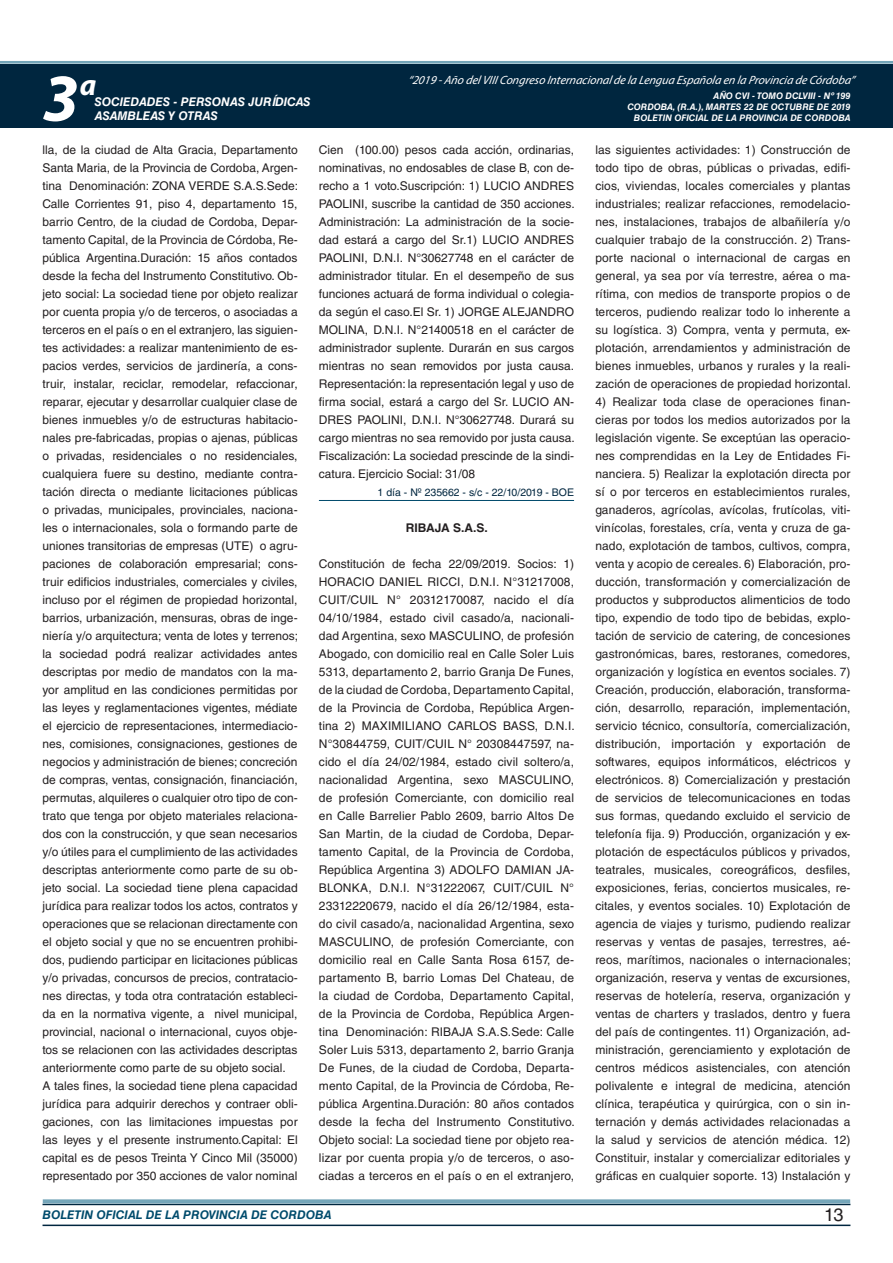
<style>
.page{position:relative;width:893px;height:1263px;background:#fff}
.page>*{position:absolute;margin:0;border:0;box-sizing:border-box;transform-origin:0 0}
.t1{font:italic 700 67.5px "Myriad Pro";color:#fff}
.t2{font:italic 700 30px "Myriad Pro";color:#fff}
.t3{font:18px "Helvetica LT Std";color:#231f20}
.t4{font:12px/18px "Helvetica LT Std";color:#231f20;text-align:justify}
.t5{font:italic 12px "Myriad Pro";color:#fff}
.t6{font:italic 700 12px "Helvetica LT Std";color:#fff}
.t7{font:italic 700 12px "Helvetica LT Std";color:#004b6c}
.t8{font:700 12px "Helvetica LT Std";color:#231f20}
.t9{font:10.5px "Helvetica LT Std";color:#00263f}
.t10{font:italic 700 9px/10.8px "Helvetica LT Std";color:#fff;text-align:right}
</style>
<div class="page">
<div style="left:0;top:61px;width:893px;height:6px;background:#fff;opacity:.75"></div>
<div style="left:0;top:64px;width:893px;height:64px;background:#00263f"></div>
<hr style="left:43px;top:1224px;width:807px;height:2px;background:#00263f">
<div style="left:42px;top:1198px;width:809px;height:8px;background:#fff;opacity:.75"></div>
<hr style="left:319px;top:500px;width:255px;height:1px;background:#004b6c">
<h2 class="t2" style="left:80px;top:66px;width:18px">a</h2>
<p class="t5" style="left:408px;top:72px;width:448px">“2019 -Año delVIIICongreso Internacionalde la Lengua Esp añola en la Provincia de Córdoba”</p>
<h1 class="t1" style="left:43px;top:54px;width:38px">3</h1>
<p class="t10" style="left:627px;top:91px;width:225px">AÑO CVI - TOMO DCLVIII - Nº 199<br>CORDOBA, (R.A.), MARTES 22 DE OCTUBRE DE 2019<br>BOLETIN OFICIAL DE LA PROVINCIA DE CORDOBA</p>
<p class="t6" style="left:95px;top:94px;width:217px">SOCIEDADES - PERSONAS JURÍDICAS</p>
<p class="t6" style="left:95px;top:109px;width:125px">ASAMBLEAS Y OTRAS</p>
<p class="t4" style="left:43px;top:141px;width:257px;text-align:left">lla, de la ciudad de Alta Gracia, Departamento Santa Maria, de la Provincia de Cordoba, Argen&shy;tina Denominación: ZONA VERDE S.A.S.Sede:<br>Calle Corrientes 91, piso 4, departamento 15, barrio Centro, de la ciudad de Cordoba, Depar&shy;tamento Capital, de la Provincia de Córdoba, Re&shy;pública Argentina.Duración: 15 años contados desde la fecha del Instrumento Constitutivo. Ob&shy;jeto social: La sociedad tiene por objeto realizar por cuenta propia y/o de terceros, o asociadas a terceros en el país o en el extranjero, las siguien&shy;tes actividades: a realizar mantenimiento de es&shy;pacios verdes, servicios de jardinería, a cons&shy;truir, instalar, reciclar, remodelar, refaccionar, reparar, ejecutar y desarrollar cualquier clase de bienes inmuebles y/o de estructuras habitacio&shy;nales pre-fabricadas, propias o ajenas, públicas o privadas, residenciales o no residenciales, cualquiera fuere su destino, mediante contra&shy;tación directa o mediante licitaciones públicas o privadas, municipales, provinciales, naciona&shy;les o internacionales, sola o formando parte de uniones transitorias de empresas (UTE) o agru&shy;paciones de colaboración empresarial; cons&shy;truir edificios industriales, comerciales y civiles, incluso por el régimen de propiedad horizontal, barrios, urbanización, mensuras, obras de inge&shy;niería y/o arquitectura; venta de lotes y terrenos; la sociedad podrá realizar actividades antes descriptas por medio de mandatos con la ma&shy;yor amplitud en las condiciones permitidas por las leyes y reglamentaciones vigentes, médiate el ejercicio de representaciones, intermediacio&shy;nes, comisiones, consignaciones, gestiones de negocios y administración de bienes; concreción de compras, ventas, consignación, financiación, permutas, alquileres o cualquier otro tipo de con&shy;trato que tenga por objeto materiales relaciona&shy;dos con la construcción, y que sean necesarios y/o útiles para el cumplimiento de las actividades descriptas anteriormente como parte de su ob&shy;jeto social. La sociedad tiene plena capacidad jurídica para realizar todos los actos, contratos y operaciones que se relacionan directamente con el objeto social y que no se encuentren prohibi&shy;dos, pudiendo participar en licitaciones públicas y/o privadas, concursos de precios, contratacio&shy;nes directas, y toda otra contratación estableci&shy;da en la normativa vigente, a nivel municipal, provincial, nacional o internacional, cuyos obje&shy;tos se relacionen con las actividades descriptas anteriormente como parte de su objeto social.<br>A tales fines, la sociedad tiene plena capacidad jurídica para adquirir derechos y contraer obli&shy;gaciones, con las limitaciones impuestas por las leyes y el presente instrumento.Capital: El capital es de pesos Treinta Y Cinco Mil (35000) representado por 350 acciones de valor nominal</p>
<p class="t4" style="left:319px;top:141px;width:257px">Cien (100.00) pesos cada acción, ordinarias, nominativas, no endosables de clase B, con de&shy;recho a 1 voto.Suscripción: 1) LUCIO ANDRES PAOLINI, suscribe la cantidad de 350 acciones.<br>Administración: La administración de la socie&shy;dad estará a cargo del Sr.1) LUCIO ANDRES PAOLINI, D.N.I. N°30627748 en el carácter de administrador titular. En el desempeño de sus funciones actuará de forma individual o colegia&shy;da según el caso.El Sr. 1) JORGE ALEJANDRO MOLINA, D.N.I. N°21400518 en el carácter de administrador suplente. Durarán en sus cargos mientras no sean removidos por justa causa.<br>Representación: la representación legal y uso de firma social, estará a cargo del Sr. LUCIO AN-DRES PAOLINI, D.N.I. N°30627748. Durará su cargo mientras no sea removido por justa causa.<br>Fiscalización: La sociedad prescinde de la sindi&shy;catura. Ejercicio Social: 31/08</p>
<p class="t9" style="left:378px;top:486px;width:198px">1 día - Nº 235662 - s/c - 22/10/2019 - BOE</p>
<p class="t8" style="left:406px;top:520px;width:84px">RIBAJA S.A.S.</p>
<p class="t4" style="left:319px;top:555px;width:257px">Constitución de fecha 22/09/2019. Socios: 1)<br>HORACIO DANIEL RICCI, D.N.I. N°31217008, CUIT/CUIL N° 20312170087, nacido el día 04/10/1984, estado civil casado/a, nacionali&shy;dad Argentina, sexo MASCULINO, de profesión Abogado, con domicilio real en Calle Soler Luis 5313, departamento 2, barrio Granja De Funes, de la ciudad de Cordoba, Departamento Capital, de la Provincia de Cordoba, República Argen&shy;tina 2) MAXIMILIANO CARLOS BASS, D.N.I.<br>N°30844759, CUIT/CUIL N° 20308447597, na&shy;cido el día 24/02/1984, estado civil soltero/a, nacionalidad Argentina, sexo MASCULINO, de profesión Comerciante, con domicilio real en Calle Barrelier Pablo 2609, barrio Altos De San Martin, de la ciudad de Cordoba, Depar&shy;tamento Capital, de la Provincia de Cordoba, República Argentina 3) ADOLFO DAMIAN JA-BLONKA, D.N.I. N°31222067, CUIT/CUIL N° 23312220679, nacido el día 26/12/1984, esta&shy;do civil casado/a, nacionalidad Argentina, sexo MASCULINO, de profesión Comerciante, con domicilio real en Calle Santa Rosa 6157, de&shy;partamento B, barrio Lomas Del Chateau, de la ciudad de Cordoba, Departamento Capital, de la Provincia de Cordoba, República Argen&shy;tina Denominación: RIBAJA S.A.S.Sede: Calle Soler Luis 5313, departamento 2, barrio Granja De Funes, de la ciudad de Cordoba, Departa&shy;mento Capital, de la Provincia de Córdoba, Re&shy;pública Argentina.Duración: 80 años contados desde la fecha del Instrumento Constitutivo.<br>Objeto social: La sociedad tiene por objeto rea&shy;lizar por cuenta propia y/o de terceros, o aso&shy;ciadas a terceros en el país o en el extranjero,</p>
<p class="t4" style="left:595px;top:141px;width:257px">las siguientes actividades: 1) Construcción de todo tipo de obras, públicas o privadas, edifi&shy;cios, viviendas, locales comerciales y plantas industriales; realizar refacciones, remodelacio&shy;nes, instalaciones, trabajos de albañilería y/o cualquier trabajo de la construcción. 2) Trans&shy;porte nacional o internacional de cargas en general, ya sea por vía terrestre, aérea o ma&shy;rítima, con medios de transporte propios o de terceros, pudiendo realizar todo lo inherente a su logística. 3) Compra, venta y permuta, ex&shy;plotación, arrendamientos y administración de bienes inmuebles, urbanos y rurales y la reali&shy;zación de operaciones de propiedad horizontal.</p>
<p class="t4" style="left:595px;top:393px;width:257px">4) Realizar toda clase de operaciones finan&shy;cieras por todos los medios autorizados por la legislación vigente. Se exceptúan las operacio&shy;nes comprendidas en la Ley de Entidades Fi&shy;nanciera. 5) Realizar la explotación directa por sí o por terceros en establecimientos rurales, ganaderos, agrícolas, avícolas, frutícolas, viti&shy;vinícolas, forestales, cría, venta y cruza de ga&shy;nado, explotación de tambos, cultivos, compra, venta y acopio de cereales. 6) Elaboración, pro&shy;ducción, transformación y comercialización de productos y subproductos alimenticios de todo tipo, expendio de todo tipo de bebidas, explo&shy;tación de servicio de catering, de concesiones gastronómicas, bares, restoranes, comedores, organización y logística en eventos sociales. 7)<br>Creación, producción, elaboración, transforma&shy;ción, desarrollo, reparación, implementación, servicio técnico, consultoría, comercialización, distribución, importación y exportación de softwares, equipos informáticos, eléctricos y electrónicos. 8) Comercialización y prestación de servicios de telecomunicaciones en todas sus formas, quedando excluido el servicio de telefonía fija. 9) Producción, organización y ex&shy;plotación de espectáculos públicos y privados, teatrales, musicales, coreográficos, desfiles, exposiciones, ferias, conciertos musicales, re&shy;citales, y eventos sociales. 10) Explotación de agencia de viajes y turismo, pudiendo realizar reservas y ventas de pasajes, terrestres, aé&shy;reos, marítimos, nacionales o internacionales; organización, reserva y ventas de excursiones, reservas de hotelería, reserva, organización y ventas de charters y traslados, dentro y fuera del país de contingentes. 11) Organización, ad&shy;ministración, gerenciamiento y explotación de centros médicos asistenciales, con atención polivalente e integral de medicina, atención clínica, terapéutica y quirúrgica, con o sin in&shy;ternación y demás actividades relacionadas a la salud y servicios de atención médica. 12)<br>Constituir, instalar y comercializar editoriales y gráficas en cualquier soporte. 13) Instalación y</p>
<p class="t7" style="left:43px;top:1208px;width:290px">BOLETIN OFICIAL DE LA PROVINCIA DE CORDOBA</p>
<h3 class="t3" style="left:824px;top:1204px;width:21px">13</h3>
</div>
